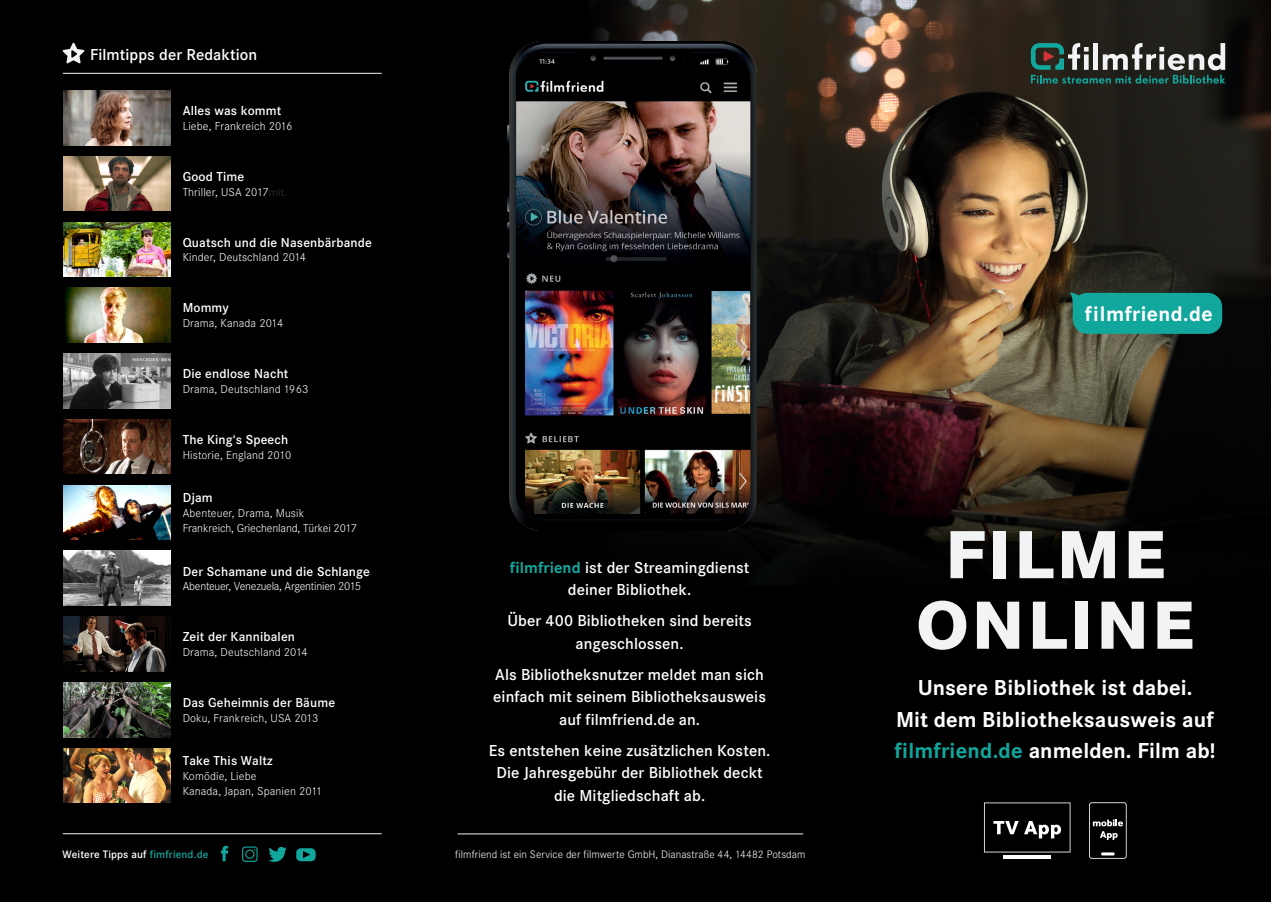
<style>
.page{position:relative;width:1272px;height:902px;background:#fff}
.page>*{position:absolute;margin:0;border:0;box-sizing:border-box;transform-origin:0 0}
.t1{font:800 70.5px/70.5px "Corporate S";letter-spacing:.04em;color:#f2f3f4;text-align:center}
.t2{font:700 22.5px/31.5px "Corporate S";letter-spacing:.005em;color:#fff;text-align:center}
.t3{font:700 21.75px "Corporate S";letter-spacing:.02em;color:#fff}
.fließtext{font:600 16.5px/22.5px "Corporate S";letter-spacing:.005em;color:#fff;text-align:center}
.tabelle{font:600 13.5px "Corporate S";letter-spacing:.01em;color:#fff}
.tabelle-2{font:300 12px/14.7px "Corporate S";letter-spacing:.01em;color:#fff}
.tabelle-3{font:300 12px/14.7px "Corporate S";letter-spacing:-.01em;color:#fff}
.tabelle-4{font:300 12px "Corporate S";letter-spacing:-.02em;color:#fff}
.t4{font:300 11.25px "Corporate S";letter-spacing:.005em;color:#fff}
.tabelle-5{font:600 11.25px "Corporate S";letter-spacing:.01em;color:#fff}
.s1{font-weight:600;color:#231f20}
.s2{font-weight:600;font-size:11.1px;color:#231f20}
.s3{color:#12a79d}
.s4{font-weight:700;color:#12a79d}
</style>
<div class="page">
<img style="left:0;top:0;width:1270px;height:901px">
<svg style="left:1030px;top:43px;width:195px;height:41px"></svg>
<svg style="left:1069px;top:292px;width:153px;height:42px;background:#149e94"></svg>
<div style="left:918px;top:530px;width:274px;height:121px;background:#231f20;opacity:.5"></div>
<img style="left:507px;top:41px;width:249px;height:489px">
<svg style="left:63px;top:43px;width:21px;height:20px"></svg>
<img style="left:63px;top:91px;width:107px;height:55px">
<img style="left:63px;top:156px;width:107px;height:55px">
<img style="left:63px;top:222px;width:107px;height:54px">
<img style="left:63px;top:288px;width:107px;height:54px">
<img style="left:63px;top:353px;width:107px;height:55px">
<img style="left:63px;top:419px;width:107px;height:55px">
<img style="left:63px;top:485px;width:107px;height:54px">
<img style="left:63px;top:551px;width:107px;height:54px">
<img style="left:63px;top:616px;width:107px;height:55px">
<img style="left:63px;top:682px;width:107px;height:55px">
<img style="left:63px;top:748px;width:107px;height:54px">
<svg style="left:221px;top:845px;width:7px;height:16px"></svg>
<svg style="left:242px;top:846px;width:16px;height:15px"></svg>
<svg style="left:268px;top:846px;width:19px;height:15px"></svg>
<svg style="left:296px;top:848px;width:20px;height:13px"></svg>
<hr style="left:63px;top:73px;width:318px;height:1px;background:#f2f3f4">
<hr style="left:63px;top:833px;width:318px;height:1px;background:#f2f3f4">
<hr style="left:457px;top:833px;width:346px;height:1px;background:#f2f3f4">
<hr style="left:1003px;top:855px;width:48px;height:3px;background:#fff">
<svg style="left:983px;top:802px;width:87px;height:50px;background:#212121"></svg>
<svg style="left:1089px;top:802px;width:37px;height:56px;background:#252525"></svg>
<p class="fließtext" style="left:90px;top:44px;width:169px">Filmtipps der Redaktion</p>
<p class="tabelle" style="left:183px;top:103px;width:100px">Alles was kommt</p>
<p class="tabelle-2" style="left:183px;top:119px;width:111px">Liebe, Frankreich 2016</p>
<p class="tabelle" style="left:183px;top:169px;width:63px">Good Time</p>
<p class="tabelle-2" style="left:183px;top:184px;width:105px">Thriller, USA 2017<span class="s1">mi</span><span class="s2">t.</span></p>
<p class="tabelle" style="left:183px;top:234px;width:191px">Quatsch und die Nasenbärbande</p>
<p class="tabelle-2" style="left:183px;top:250px;width:125px">Kinder, Deutschland 2014</p>
<p class="tabelle" style="left:183px;top:300px;width:48px">Mommy</p>
<p class="tabelle-2" style="left:183px;top:316px;width:102px">Drama, Kanada 2014</p>
<p class="tabelle" style="left:183px;top:366px;width:107px">Die endlose Nacht</p>
<p class="tabelle-2" style="left:183px;top:382px;width:127px">Drama, Deutschland 1963</p>
<p class="tabelle" style="left:183px;top:431px;width:107px">The King‘s Speech</p>
<p class="tabelle-2" style="left:183px;top:447px;width:110px">Historie, England 2010</p>
<p class="tabelle" style="left:183px;top:490px;width:32px">Djam</p>
<p class="tabelle-3" style="left:183px;top:506px;width:175px">Abenteuer, Drama, Musik<br>Frankreich, Griechenland, Türkei 2017</p>
<p class="tabelle" style="left:183px;top:563px;width:189px">Der Schamane und die Schlange</p>
<p class="tabelle-4" style="left:183px;top:579px;width:180px">Abenteuer, Venezuela, Argentinien 2015</p>
<p class="tabelle" style="left:183px;top:629px;width:114px">Zeit der Kannibalen</p>
<p class="tabelle-2" style="left:183px;top:644px;width:126px">Drama, Deutschland 2014</p>
<p class="tabelle" style="left:183px;top:694px;width:154px">Das Geheimnis der Bäume</p>
<p class="tabelle-2" style="left:183px;top:710px;width:137px">Doku, Frankreich, USA 2013</p>
<p class="tabelle" style="left:183px;top:753px;width:91px">Take This Waltz</p>
<p class="tabelle-2" style="left:183px;top:769px;width:141px">Komödie, Liebe<br>Kanada, Japan, Spanien 2011</p>
<p class="tabelle-5" style="left:62px;top:847px;width:147px">Weitere Tipps auf <span class="s3">fimfriend.de</span></p>
<p class="fließtext" style="left:509px;top:556px;width:241px"><span class="s4">filmfriend</span> ist der Streamingdienst deiner Bibliothek.</p>
<p class="fließtext" style="left:507px;top:609px;width:246px">Über 400 Bibliotheken sind bereits angeschlossen.</p>
<p class="fließtext" style="left:493px;top:663px;width:274px">Als Bibliotheksnutzer meldet man sich einfach mit seinem Bibliotheksausweis auf filmfriend.de an.</p>
<p class="fließtext" style="left:489px;top:739px;width:283px">Es entstehen keine zusätzlichen Kosten.<br>Die Jahresgebühr der Bibliothek deckt die Mitgliedschaft ab.</p>
<p class="t4" style="left:455px;top:847px;width:351px">filmfriend ist ein Service der filmwerte GmbH, Dianastraße 44, 14482 Potsdam</p>
<p class="t3" style="left:1084px;top:301px;width:129px">filmfriend.de</p>
<p class="t1" style="left:916px;top:520px;width:279px">FILME<br>ONLINE</p>
<p class="t2" style="left:894px;top:672px;width:322px">Unsere Bibliothek ist dabei.<br>Mit dem Bibliotheksausweis auf <span class="s3">filmfriend.de</span> anmelden. Film ab!</p>
</div>
